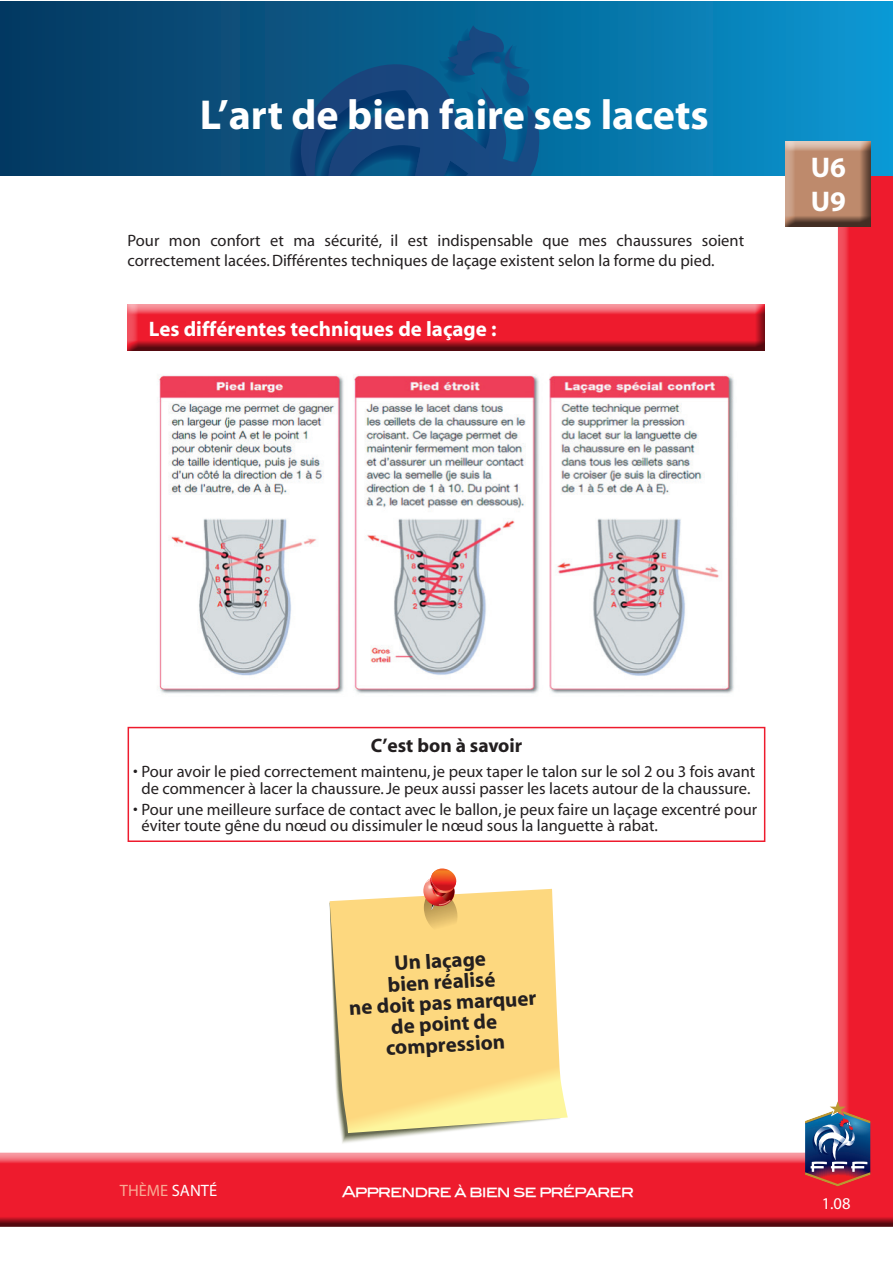
<style>
.page{position:relative;width:893px;height:1263px;background:#fff}
.page>*{position:absolute;margin:0;border:0;box-sizing:border-box;transform-origin:0 0}
.t1{font:700 42px "Myriad";color:#fff}
.t2{font:700 28.5px/34.2px "Myriad";color:#fff}
.t3{font:700 21px/21px "Myriad";color:#231f20;text-align:center}
.t4{font:700 21px "Myriad";color:#fff}
.t5{font:700 19.5px "Myriad";color:#231f20}
.t6{font:16.5px/16.5px "Myriad";color:#231f20}
.t7{font:16.5px "Myriad";color:#f8aa94}
.t8{font:16.5px "Myriad";color:#fff}
.t9{font:15px "Blair Md ITCTT Medium";letter-spacing:-.07em;color:#fff}
.s1{color:#fff}
</style>
<div class="page">
<div style="left:0;top:1px;width:892px;height:1228px;background:#231f20;opacity:.75"></div>
<div style="left:0;top:1px;width:892px;height:174px;background:linear-gradient(to right,#06365d,#0995cf)"></div>
<svg style="left:283px;top:26px;width:258px;height:149px;background:#0d5185"></svg>
<div style="left:784px;top:141px;width:87px;height:88px;background:#231f20;opacity:.75"></div>
<img style="left:805px;top:1101px;width:65px;height:85px">
<div style="left:127px;top:304px;width:639px;height:49px;background:#231f20;opacity:.75"></div>
<img style="left:154px;top:370px;width:587px;height:329px">
<svg style="left:330px;top:889px;width:238px;height:244px;background:#fadd8f"></svg>
<svg style="left:421px;top:868px;width:37px;height:65px;background:#e39869"></svg>
<div style="left:128px;top:727px;width:637px;height:115px;border:2px solid #ee1b2d"></div>
<h1 class="t1" style="left:200px;top:93px;width:510px">L’art de bien faire ses lacets</h1>
<p class="t6" style="left:128px;top:232px;width:618px;line-height:19.8px">Pour mon confort et ma sécurité, il est indispensable que mes chaussures soient correctement lacées. Différentes techniques de laçage existent selon la forme du pied.</p>
<p class="t4" style="left:149px;top:318px;width:349px">Les différentes techniques de laçage :</p>
<h2 class="t2" style="left:811px;top:151px;width:37px">U6<br>U9</h2>
<p class="t5" style="left:371px;top:736px;width:153px">C’est bon à savoir</p>
<p class="t6" style="left:133px;top:764px;width:624px;text-align:center">• Pour avoir le pied correctement maintenu, je peux taper le talon sur le sol 2 ou 3 fois avant de commencer à lacer la chaussure. Je peux aussi passer les lacets autour de la chaussure.</p>
<p class="t6" style="left:141px;top:801px;width:617px;text-indent:-8px">• Pour une meilleure surface de contact avec le ballon, je peux faire un laçage excentré pour éviter toute gêne du nœud ou dissimuler le nœud sous la languette à rabat.</p>
<p class="t3" style="left:347px;top:956px;width:189px;rotate:-3deg">Un laçage<br>bien réalisé<br>ne doit pas marquer de point de compression</p>
<p class="t7" style="left:120px;top:1182px;width:99px">THÈME <span class="s1">SANTÉ</span></p>
<p class="t9" style="left:342px;top:1182px;width:294px">Apprendre à bien se préparer</p>
<p class="t8" style="left:822px;top:1195px;width:30px">1.08</p>
</div>
